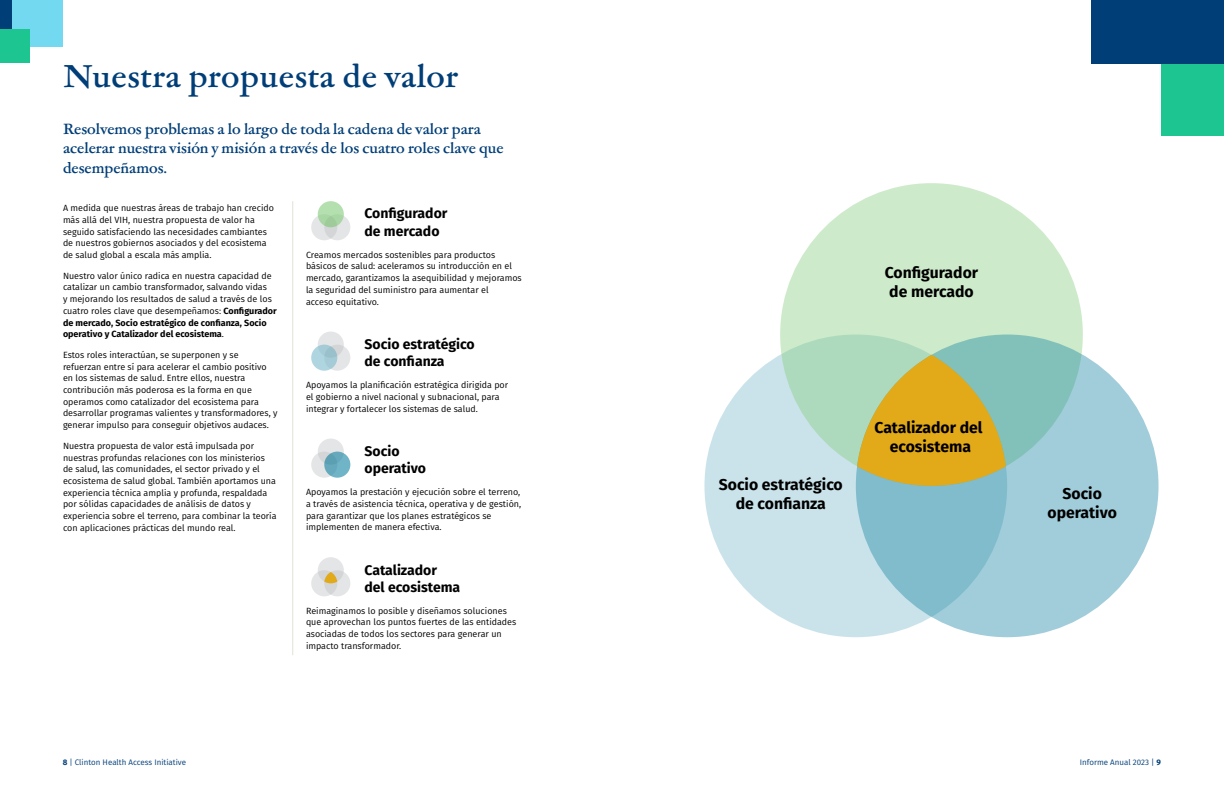
<style>
.page{position:relative;width:1224px;height:792px;background:#fff}
.page>*{position:absolute;margin:0;border:0;box-sizing:border-box;transform-origin:0 0}
.Misc_-_Heading_2{font:700 32px "Garamond ATF Subhead";letter-spacing:.02em;color:#003e78}
.t1{font:700 15.7px/18.9px "Fira Sans";color:#000;text-align:center}
.Misc_-_Subhead{font:700 15px/19.5px "Garamond ATF Subhead";color:#003e78}
.Heading_3___Intro_graphs{font:700 14px/16.8px "Fira Sans";color:#000}
.t2{font:9px/11.7px "Fira Sans";color:#000}
.t3{font:8px "Fira Sans";color:#003e78}
.s1{font-weight:700}
</style>
<div class="page">
<div style="left:311px;top:214px;width:26px;height:26px;background:#e4e5e6;border-radius:50%"></div>
<div style="left:324px;top:214px;width:26px;height:26px;background:linear-gradient(to right,#d0d2d2,#e8e9ea);border-radius:50%"></div>
<div style="left:318px;top:201px;width:26px;height:26px;background:linear-gradient(to bottom,#bee8b9,#a0cd9c);border-radius:50%"></div>
<div style="left:318px;top:332px;width:26px;height:26px;background:#e4e5e6;border-radius:50%"></div>
<div style="left:324px;top:345px;width:26px;height:26px;background:linear-gradient(to bottom,#dbdcdd,#e8e9ea);border-radius:50%"></div>
<svg style="left:330px;top:346px;width:7px;height:8px"></svg>
<svg style="left:311px;top:345px;width:26px;height:26px"></svg>
<div style="left:311px;top:452px;width:26px;height:26px;background:#e4e5e6;border-radius:50%"></div>
<div style="left:318px;top:439px;width:26px;height:26px;background:linear-gradient(to right,#e0e0e1,#e2e5e7);border-radius:50%"></div>
<svg style="left:324px;top:453px;width:7px;height:8px"></svg>
<svg style="left:324px;top:452px;width:26px;height:26px"></svg>
<div style="left:311px;top:570px;width:26px;height:26px;background:#e4e5e6;border-radius:50%"></div>
<div style="left:318px;top:557px;width:26px;height:26px;background:linear-gradient(to right,#dddedf,#e8e8e9);border-radius:50%"></div>
<div style="left:324px;top:570px;width:26px;height:26px;background:linear-gradient(to right,#d1d3d4,#e6e7e8);border-radius:50%"></div>
<svg style="left:324px;top:572px;width:13px;height:11px"></svg>
<div style="left:0;top:0;width:29px;height:29px;background:#003e78"></div>
<div style="left:12px;top:0;width:51px;height:46px;background:#73d9f0"></div>
<div style="left:0;top:29px;width:29px;height:34px;background:#1dc690"></div>
<hr style="left:292px;top:201px;width:1px;height:454px;background:#e0e3d7">
<div style="left:1092px;top:0;width:132px;height:64px;background:#003e78"></div>
<div style="left:1161px;top:64px;width:63px;height:71px;background:#1dc690"></div>
<div style="left:704px;top:335px;width:303px;height:302px;background:#cae3ea;border-radius:50%"></div>
<svg style="left:780px;top:183px;width:303px;height:303px;background:#c7e7c7"></svg>
<svg style="left:856px;top:335px;width:303px;height:302px;background:#94c6d2"></svg>
<svg style="left:857px;top:355px;width:149px;height:131px;background:#c8b34e"></svg>
<p class="Misc_-_Heading_2" style="left:63px;top:54px;width:397px">Nuestra propuesta de valor</p>
<p class="Misc_-_Subhead" style="left:63px;top:118px;width:442px">Resolvemos problemas a lo largo de toda la cadena de valor para acelerar nuestra visión y misión a través de los cuatro roles clave que desempeñamos.</p>
<p class="t2" style="left:63px;top:202px;width:213px">A medida que nuestras áreas de trabajo han crecido más allá del VIH, nuestra propuesta de valor ha seguido satisfaciendo las necesidades cambiantes de nuestros gobiernos asociados y del ecosistema de salud global a escala más amplia.</p>
<p class="t2" style="left:63px;top:270px;width:215px">Nuestro valor único radica en nuestra capacidad de catalizar un cambio transformador, salvando vidas<br>y mejorando los resultados de salud a través de los cuatro roles clave que desempeñamos: <span class="s1">Configurador de mercado, Socio estratégico de confianza, Socio operativo y Catalizador del ecosistema</span>.</p>
<p class="t2" style="left:63px;top:349px;width:216px">Estos roles interactúan, se superponen y se refuerzan entre sí para acelerar el cambio positivo en los sistemas de salud. Entre ellos, nuestra contribución más poderosa es la forma en que operamos como catalizador del ecosistema para desarrollar programas valientes y transformadores, y generar impulso para conseguir objetivos audaces.</p>
<p class="t2" style="left:63px;top:440px;width:215px">Nuestra propuesta de valor está impulsada por nuestras profundas relaciones con los ministerios de salud, las comunidades, el sector privado y el ecosistema de salud global. También aportamos una experiencia técnica amplia y profunda, respaldada por sólidas capacidades de análisis de datos y experiencia sobre el terreno, para combinar la teoría con aplicaciones prácticas del mundo real.</p>
<p class="Heading_3___Intro_graphs" style="left:364px;top:203px;width:84px;line-height:18.2px">Configurador de mercado</p>
<p class="t2" style="left:306px;top:249px;width:217px">Creamos mercados sostenibles para productos básicos de salud: aceleramos su introducción en el mercado, garantizamos la asequibilidad y mejoramos la seguridad del suministro para aumentar el<br>acceso equitativo.</p>
<p class="Heading_3___Intro_graphs" style="left:364px;top:335px;width:112px">Socio estratégico de confianza</p>
<p class="t2" style="left:306px;top:379px;width:204px">Apoyamos la planificación estratégica dirigida por el gobierno a nivel nacional y subnacional, para integrar y fortalecer los sistemas de salud.</p>
<p class="Heading_3___Intro_graphs" style="left:364px;top:442px;width:63px">Socio operativo</p>
<p class="t2" style="left:306px;top:486px;width:217px">Apoyamos la prestación y ejecución sobre el terreno, a través de asistencia técnica, operativa y de gestión, para garantizar que los planes estratégicos se implementen de manera efectiva.</p>
<p class="Heading_3___Intro_graphs" style="left:364px;top:561px;width:97px">Catalizador del ecosistema</p>
<p class="t2" style="left:306px;top:605px;width:212px">Reimaginamos lo posible y diseñamos soluciones que aprovechan los puntos fuertes de las entidades asociadas de todos los sectores para generar un impacto transformador.</p>
<p class="t1" style="left:885px;top:262px;width:95px;text-align:left">Configurador de mercado</p>
<p class="t1" style="left:874px;top:417px;width:110px">Catalizador del ecosistema</p>
<p class="t1" style="left:719px;top:474px;width:125px">Socio estratégico de confianza</p>
<p class="t1" style="left:1048px;top:483px;width:71px">Socio operativo</p>
<p class="t3" style="left:63px;top:756px;width:125px"><span class="s1">8</span> | Clinton Health Access Initiative</p>
<p class="t3" style="left:1080px;top:756px;width:83px">Informe Anual 2023 | <span class="s1">9</span></p>
</div>
